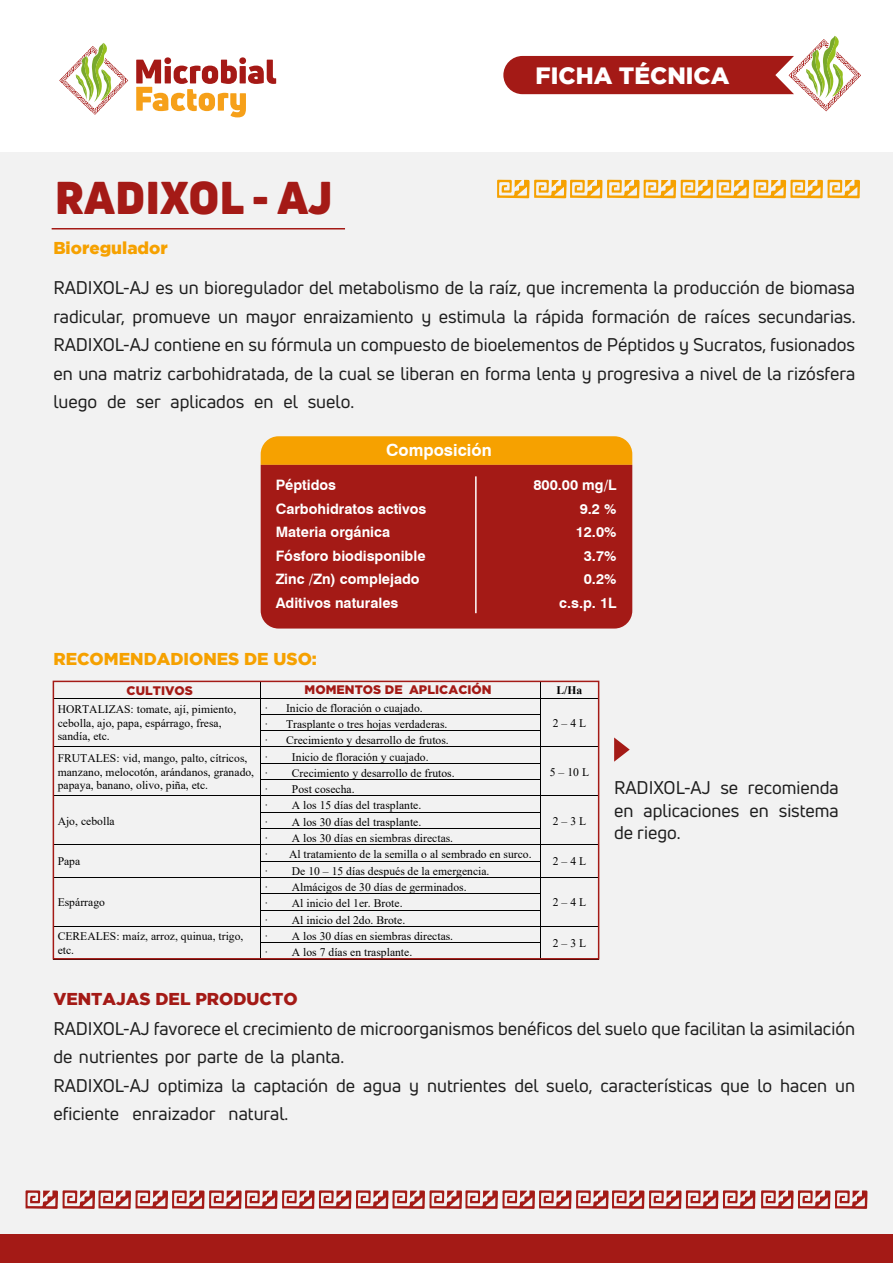
<style>
.page{position:relative;width:893px;height:1263px;background:#fff}
.page>*{position:absolute;margin:0;border:0;box-sizing:border-box;transform-origin:0 0}
.t1{font:900 45px "Uni Neue";color:#a41a16}
.t2{font:900 23.55px "Gotham";color:#fff}
.t3{font:18px/28.5px "Uni Neue";color:#1e1e1e;text-align:justify}
.t4{font:900 17.1px "Gotham";color:#f6a100}
.t5{font:900 17.1px "Gotham";color:#a41a16}
.t6{font:700 16.8px "Swiss 721 BT";color:#fff}
.t7{font:700 14.4px/23.5px "Swiss 721 BT";color:#fff}
.t8{font:900 12.45px "Gotham";color:#a41a16}
.t9{font:11.55px/16.2px "Times New Roman";color:#000}
.t10{font:700 11.55px "Times New Roman";color:#000}
</style>
<div class="page">
<div style="left:0;top:153px;width:893px;height:1110px;background:#f2f2f2"></div>
<hr style="left:52px;top:228px;width:293px;height:1px;background:#a41a16">
<svg style="left:261px;top:436px;width:371px;height:29px;background:#f5a205"></svg>
<div style="left:261px;top:465px;width:371px;height:163px;background:#a41a16"></div>
<hr style="left:475px;top:476px;width:2px;height:137px;background:#fff">
<svg style="left:503px;top:36px;width:358px;height:75px"></svg>
<svg style="left:136px;top:57px;width:140px;height:60px"></svg>
<svg style="left:59px;top:43px;width:69px;height:72px"></svg>
<hr style="left:54px;top:698px;width:206px;height:1px;background:#000">
<hr style="left:261px;top:698px;width:279px;height:1px;background:#000">
<hr style="left:541px;top:698px;width:57px;height:1px;background:#000">
<hr style="left:261px;top:714px;width:279px;height:1px;background:#000">
<hr style="left:261px;top:730px;width:279px;height:1px;background:#000">
<hr style="left:54px;top:747px;width:206px;height:1px;background:#000">
<hr style="left:261px;top:747px;width:279px;height:1px;background:#000">
<hr style="left:541px;top:747px;width:57px;height:1px;background:#000">
<hr style="left:261px;top:763px;width:279px;height:1px;background:#000">
<hr style="left:261px;top:779px;width:279px;height:1px;background:#000">
<hr style="left:54px;top:796px;width:206px;height:1px;background:#000">
<hr style="left:261px;top:796px;width:279px;height:1px;background:#000">
<hr style="left:541px;top:796px;width:57px;height:1px;background:#000">
<hr style="left:261px;top:812px;width:279px;height:1px;background:#000">
<hr style="left:261px;top:828px;width:279px;height:1px;background:#000">
<hr style="left:54px;top:844px;width:206px;height:1px;background:#000">
<hr style="left:261px;top:844px;width:279px;height:1px;background:#000">
<hr style="left:541px;top:844px;width:57px;height:1px;background:#000">
<hr style="left:261px;top:861px;width:279px;height:1px;background:#000">
<hr style="left:54px;top:877px;width:206px;height:1px;background:#000">
<hr style="left:261px;top:877px;width:279px;height:1px;background:#000">
<hr style="left:541px;top:877px;width:57px;height:1px;background:#000">
<hr style="left:261px;top:893px;width:279px;height:1px;background:#000">
<hr style="left:261px;top:910px;width:279px;height:1px;background:#000">
<hr style="left:54px;top:926px;width:206px;height:1px;background:#000">
<hr style="left:261px;top:926px;width:279px;height:1px;background:#000">
<hr style="left:541px;top:926px;width:57px;height:1px;background:#000">
<hr style="left:261px;top:942px;width:279px;height:1px;background:#000">
<hr style="left:54px;top:959px;width:206px;height:1px;background:#000">
<svg style="left:260px;top:684px;width:1px;height:276px"></svg>
<hr style="left:261px;top:959px;width:279px;height:1px;background:#000">
<svg style="left:540px;top:684px;width:1px;height:276px"></svg>
<hr style="left:541px;top:959px;width:57px;height:1px;background:#000">
<div style="left:53px;top:681px;width:546px;height:278px;border:2px solid #a41a16"></div>
<svg style="left:614px;top:737px;width:16px;height:25px"></svg>
<div style="left:0;top:1235px;width:893px;height:28px;background:#a41a16"></div>
<svg style="left:26px;top:1190px;width:729px;height:19px"></svg>
<svg style="left:740px;top:1190px;width:8px;height:8px"></svg>
<svg style="left:761px;top:1190px;width:106px;height:19px"></svg>
<svg style="left:852px;top:1190px;width:8px;height:8px"></svg>
<svg style="left:497px;top:180px;width:363px;height:18px"></svg>
<svg style="left:845px;top:180px;width:7px;height:8px"></svg>
<h1 class="t1" style="left:55px;top:166px;width:279px">RADIXOL - AJ</h1>
<h3 class="t4" style="left:53px;top:238px;width:116px">Bioregulador</h3>
<h2 class="t2" style="left:536px;top:62px;width:195px">FICHA TÉCNICA</h2>
<p class="t3" style="left:53px;top:273px;width:804px">RADIXOL-AJ es un bioregulador del metabolismo de la raíz, que incrementa la producción de biomasa radicular, promueve un mayor enraizamiento y estimula la rápida formación de raíces secundarias.<br>RADIXOL-AJ contiene en su fórmula un compuesto de bioelementos de Péptidos y Sucratos, fusionados en una matriz carbohidratada, de la cual se liberan en forma lenta y progresiva a nivel de la rizósfera luego de ser aplicados en el suelo.</p>
<h3 class="t6" style="left:386px;top:440px;width:107px">Composición</h3>
<p class="t7" style="left:276px;top:473px;width:152px">Péptidos<br>Carbohidratos activos<br>Materia orgánica<br>Fósforo biodisponible<br>Zinc /Zn) complejado<br>Aditivos naturales</p>
<p class="t7" style="left:533px;top:473px;width:85px;text-align:right">800.00 mg/L<br>9.2 %<br>12.0%<br>3.7%<br>0.2%<br>c.s.p. 1L</p>
<h3 class="t4" style="left:53px;top:649px;width:265px">RECOMENDADIONES DE USO:</h3>
<p class="t8" style="left:127px;top:683px;width:68px">CULTIVOS</p>
<p class="t8" style="left:305px;top:682px;width:188px">MOMENTOS DE APLICACIÓN</p>
<p class="t10" style="left:557px;top:682px;width:27px">L/Ha</p>
<p class="t9" style="left:58px;top:702px;width:180px;line-height:13.4px">HORTALIZAS: tomate, ají, pimiento, cebolla, ajo, papa, espárrago, fresa, sandía, etc.</p>
<p class="t9" style="left:265px;top:699px;width:184px">· Inicio de floración o cuajado.<br>· Trasplante o tres hojas verdaderas.</p>
<p class="t9" style="left:553px;top:714px;width:35px">2–4L</p>
<p class="t9" style="left:265px;top:732px;width:186px">· Crecimiento y desarrollo de frutos.</p>
<p class="t9" style="left:58px;top:751px;width:198px;line-height:13.5px">FRUTALES: vid, mango, palto, cítricos, manzano, melocotón, arándanos, granado, papaya, banano, olivo, piña, etc.</p>
<p class="t9" style="left:265px;top:748px;width:191px">· Inicio de floración y cuajado.<br>· Crecimiento y desarrollo de frutos.</p>
<p class="t9" style="left:265px;top:781px;width:91px">· Post cosecha.</p>
<p class="t9" style="left:58px;top:812px;width:59px">Ajo, cebolla</p>
<p class="t9" style="left:58px;top:853px;width:24px">Papa</p>
<p class="t9" style="left:58px;top:894px;width:49px">Espárrago</p>
<p class="t9" style="left:265px;top:797px;width:158px">· A los 15 días del trasplante. · A los 30 días del trasplante.</p>
<p class="t9" style="left:265px;top:830px;width:190px">· A los 30 días en siembras directas.</p>
<p class="t9" style="left:265px;top:846px;width:268px">· Al tratamiento de la semilla o al sembrado en surco.</p>
<p class="t9" style="left:265px;top:862px;width:226px">· De 10 – 15 días después de la emergencia.</p>
<p class="t9" style="left:265px;top:878px;width:203px">· Almácigos de 30 días de germinados. · Al inicio del 1er. Brote.</p>
<p class="t9" style="left:265px;top:911px;width:142px">· Al inicio del 2do. Brote.</p>
<p class="t9" style="left:58px;top:929px;width:187px;line-height:13.5px">CEREALES: maíz, arroz, quinua, trigo, etc.</p>
<p class="t9" style="left:265px;top:927px;width:190px">· A los 30 días en siembras directas.</p>
<p class="t9" style="left:265px;top:944px;width:149px">· A los 7 días en trasplante.</p>
<h3 class="t5" style="left:53px;top:989px;width:246px">VENTAJAS DEL PRODUCTO</h3>
<p class="t9" style="left:550px;top:763px;width:41px">5–10L</p>
<p class="t9" style="left:553px;top:812px;width:35px">2–3L</p>
<p class="t9" style="left:553px;top:853px;width:35px">2–4L</p>
<p class="t9" style="left:553px;top:894px;width:35px">2–4L</p>
<p class="t9" style="left:553px;top:934px;width:35px">2–3L</p>
<h3 class="t3" style="left:614px;top:776px;width:226px;line-height:22.5px">RADIXOL-AJ se recomienda en aplicaciones en sistema de riego.</h3>
<p class="t3" style="left:53px;top:1014px;width:803px;text-align:left">RADIXOL-AJ favorece el crecimiento de microorganismos benéficos del suelo que facilitan la asimilación de nutrientes por parte de la planta.<br>RADIXOL-AJ optimiza la captación de agua y nutrientes del suelo, características que lo hacen un eficiente enraizador natural.</p>
</div>
